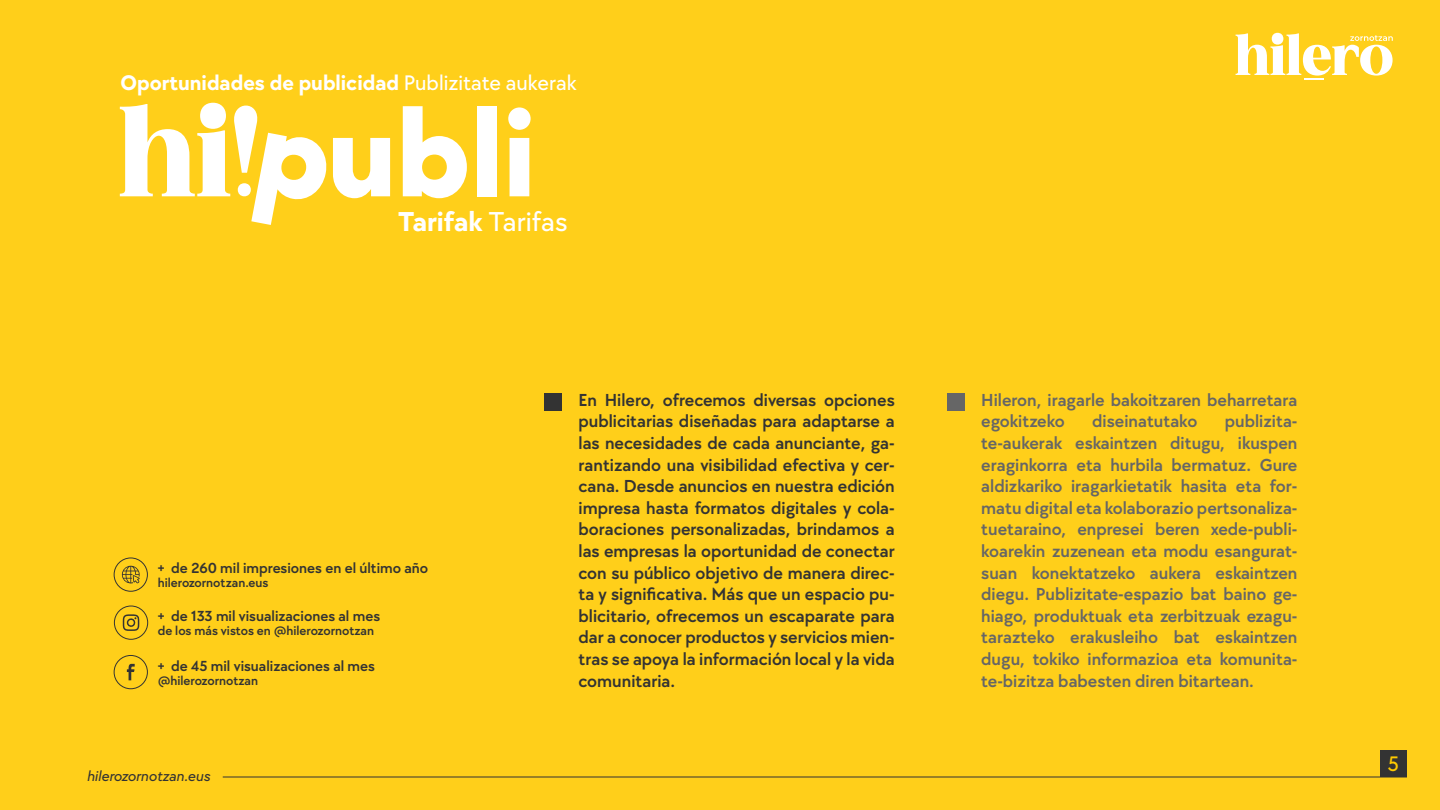
<style>
.page{position:relative;width:1440px;height:810px;background:#ffcf1a}
.page>*{position:absolute;margin:0;border:0;box-sizing:border-box;transform-origin:0 0}
.t1{font:700 28.28px "TT Chocolates Trl";color:#fff}
.t2{font:700 21.83px "TT Chocolates Trl";color:#fff}
.t3{font:500 21.75px "TT Chocolates Trl";color:#ffca00}
.t4{font:600 18px/21.6px "TT Chocolates Trl";color:#666}
.t5{font:600 18px/21.6px "TT Chocolates Trl";color:#333;text-align:justify}
.t6{font:600 15.08px "TT Chocolates Trl";color:#333}
.t7{font:italic 500 15px "TT Chocolates Trl";color:#333}
.t8{font:600 13.2px "TT Chocolates Trl";color:#333}
.s1{font-weight:500}
</style>
<div class="page">
<svg style="left:120px;top:102px;width:270px;height:123px"></svg>
<svg style="left:403px;top:106px;width:64px;height:92px"></svg>
<div style="left:477px;top:106px;width:20px;height:90px;background:#fff"></div>
<svg style="left:508px;top:107px;width:23px;height:89px"></svg>
<div style="left:1380px;top:750px;width:27px;height:27px;background:#333"></div>
<hr style="left:223px;top:777px;width:1184px;height:1px;background:#333">
<div style="left:544px;top:393px;width:18px;height:18px;background:#333"></div>
<div style="left:947px;top:393px;width:18px;height:18px;background:#666"></div>
<svg style="left:1236px;top:33px;width:157px;height:47px"></svg>
<div style="left:114px;top:606px;width:34px;height:34px;border:1px solid #333;border-radius:17px"></div>
<div style="left:114px;top:557px;width:34px;height:35px;border:1px solid #333;border-radius:17px"></div>
<svg style="left:123px;top:614px;width:16px;height:17px"></svg>
<svg style="left:122px;top:566px;width:18px;height:18px"></svg>
<div style="left:114px;top:655px;width:34px;height:34px;border:1px solid #333;border-radius:17px"></div>
<svg style="left:127px;top:664px;width:8px;height:16px"></svg>
<p class="t2" style="left:121px;top:67px;width:458px">Oportunidades de publicidad <span class="s1">Publizitate aukerak</span></p>
<h1 class="t1" style="left:398px;top:202px;width:171px">Tarifak <span class="s1">Tarifas</span></h1>
<p class="t6" style="left:158px;top:558px;width:272px">+ de 260 mil impresiones en el último año</p>
<p class="t8" style="left:158px;top:574px;width:112px">hilerozornotzan.eus</p>
<p class="t6" style="left:158px;top:606px;width:224px">+ de 133 mil visualizaciones al mes</p>
<p class="t8" style="left:158px;top:622px;width:218px">de los más vistos en @hilerozornotzan</p>
<p class="t6" style="left:158px;top:655px;width:219px">+ de 45 mil visualizaciones al mes</p>
<p class="t8" style="left:158px;top:671px;width:102px">@hilerozornotzan</p>
<p class="t7" style="left:87px;top:765px;width:125px">hilerozornotzan.eus</p>
<p class="t5" style="left:579px;top:388px;width:318px">En Hilero, ofrecemos diversas opciones publicitarias diseñadas para adaptarse a las necesidades de cada anunciante, ga&shy;rantizando una visibilidad efectiva y cer&shy;cana. Desde anuncios en nuestra edición impresa hasta formatos digitales y cola&shy;boraciones personalizadas, brindamos a las empresas la oportunidad de conectar con su público objetivo de manera direc&shy;ta y significativa. Más que un espacio pu&shy;blicitario, ofrecemos un escaparate para dar a conocer productos y servicios mien&shy;tras se apoya la información local y la vida comunitaria.</p>
<p class="t4" style="left:981px;top:388px;width:318px">Hileron, iragarle bakoitzaren beharretara egokitzeko</p>
<p class="t4" style="left:981px;top:410px;width:318px;text-align:justify;text-indent:244px">publizita&shy;te-aukerak eskaintzen ditugu, ikuspen eraginkorra eta hurbila bermatuz. Gure aldizkariko iragarkietatik hasita eta for&shy;matu digital eta kolaborazio pertsonaliza&shy;tuetaraino, enpresei beren xede-publi&shy;koarekin zuzenean eta modu esangurat&shy;suan konektatzeko aukera eskaintzen diegu. Publizitate-espazio bat baino ge&shy;hiago, produktuak eta zerbitzuak ezagu&shy;tarazteko erakusleiho bat eskaintzen dugu, tokiko informazioa eta komunita&shy;te-bizitza babesten diren bitartean.</p>
<p class="t4" style="left:1092px;top:410px;width:107px">diseinatutako</p>
<p class="t3" style="left:1388px;top:749px;width:13px">5</p>
</div>
